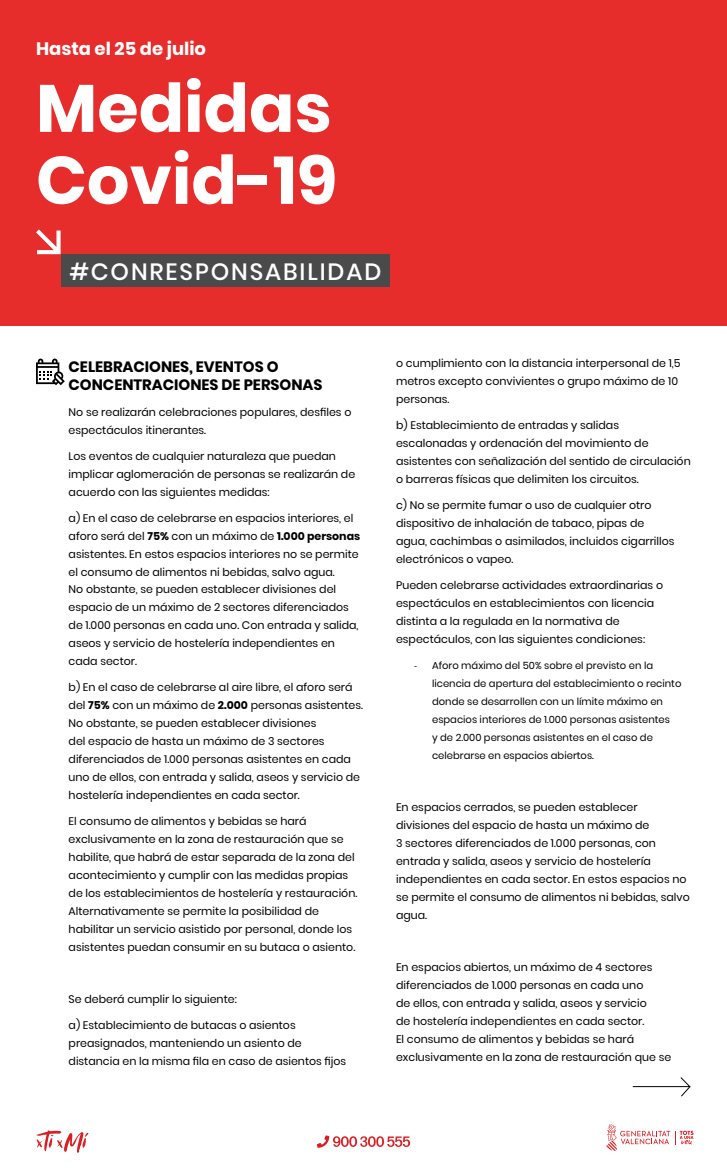
<style>
.page{position:relative;width:727px;height:1175px;background:#fff}
.page>*{position:absolute;margin:0;border:0;box-sizing:border-box;transform-origin:0 0}
.t1{font:700 67px/72px "Poppins";color:#fff}
.t2{font:500 23.5px "Poppins";letter-spacing:.08em;color:#fff}
.t3{font:700 18px "Poppins";color:#fff}
.t4{font:700 15px/18px "Poppins";color:#000}
.t5{font:11px/18px "Poppins";color:#000}
.t6{font:10px/18px "Poppins";color:#000}
.s1{font-weight:700}
.s2{font-family:"Calibri"}
</style>
<div class="page">
<div style="left:0;top:0;width:727px;height:325px;background:#e62d2b"></div>
<svg style="left:36px;top:1130px;width:53px;height:23px"></svg>
<svg style="left:606px;top:1124px;width:87px;height:27px"></svg>
<svg style="left:317px;top:1135px;width:93px;height:13px"></svg>
<svg style="left:36px;top:359px;width:29px;height:26px"></svg>
<svg style="left:632px;top:1077px;width:59px;height:20px"></svg>
<div style="left:61px;top:254px;width:328px;height:33px;background:#4a4a4a"></div>
<svg style="left:36px;top:229px;width:25px;height:25px"></svg>
<h3 class="t3" style="left:36px;top:38px;width:172px">Hasta el 25 de julio</h3>
<h1 class="t1" style="left:36px;top:73px;width:303px">Medidas<br>Covid-19</h1>
<h2 class="t2" style="left:69px;top:258px;width:313px">#CONRESPONSABILIDAD</h2>
<h3 class="t4" style="left:69px;top:357px;width:255px">CELEBRACIONES, EVENTOS O<br>CONCENTRACIONES DE PERSONAS</h3>
<p class="t5" style="left:69px;top:403px;width:284px">No se realizarán celebraciones populares, desfiles o espectáculos itinerantes.</p>
<p class="t5" style="left:69px;top:447px;width:288px">Los eventos de cualquier naturaleza que puedan implicar aglomeración de personas se realizarán de acuerdo con las siguientes medidas:</p>
<p class="t5" style="left:69px;top:509px;width:293px">a) En el caso de celebrarse en espacios interiores, el aforo será del <span class="s1">75%</span> con un máximo de <span class="s1">1.000 personas </span>asistentes. En estos espacios interiores no se permite el consumo de alimentos ni bebidas, salvo agua.<br>No obstante, se pueden establecer divisiones del espacio de un máximo de 2 sectores diferenciados de 1.000 personas en cada uno. Con entrada y salida, aseos y servicio de hostelería independientes en cada sector.</p>
<p class="t5" style="left:69px;top:679px;width:296px">b) En el caso de celebrarse al aire libre, el aforo será del <span class="s1">75%</span> con un máximo de <span class="s1">2.000</span> personas asistentes.<br>No obstante, se pueden establecer divisiones<br>del espacio de hasta un máximo de 3 sectores diferenciados de 1.000 personas asistentes en cada uno de ellos, con entrada y salida, aseos y servicio de hostelería independientes en cada sector.</p>
<p class="t5" style="left:69px;top:813px;width:290px">El consumo de alimentos y bebidas se hará exclusivamente en la zona de restauración que se habilite, que habrá de estar separada de la zona del acontecimiento y cumplir con las medidas propias de los establecimientos de hostelería y restauración.<br>Alternativamente se permite la posibilidad de habilitar un servicio asistido por personal, donde los asistentes puedan consumir en su butaca o asiento.</p>
<p class="t5" style="left:69px;top:991px;width:170px">Se deberá cumplir lo siguiente:</p>
<p class="t5" style="left:69px;top:1017px;width:279px">a) Establecimiento de butacas o asientos preasignados, manteniendo un asiento de distancia en la misma fila en caso de asientos fijos</p>
<p class="t5" style="left:396px;top:354px;width:286px">o cumplimiento con la distancia interpersonal de 1,5 metros excepto convivientes o grupo máximo de 10 personas.</p>
<p class="t5" style="left:396px;top:416px;width:296px">b) Establecimiento de entradas y salidas escalonadas y ordenación del movimiento de asistentes con señalización del sentido de circulación o barreras físicas que delimiten los circuitos.</p>
<p class="t5" style="left:396px;top:496px;width:280px">c) No se permite fumar o uso de cualquier otro dispositivo de inhalación de tabaco, pipas de agua, cachimbas o asimilados, incluidos cigarrillos electrónicos o vapeo.</p>
<p class="t5" style="left:396px;top:576px;width:268px">Pueden celebrarse actividades extraordinarias o espectáculos en establecimientos con licencia distinta a la regulada en la normativa de espectáculos, con las siguientes condiciones:</p>
<p class="t6" style="left:432px;top:657px;width:251px;text-indent:-18px"><span class="s2">-</span> Aforo máximo del 50% sobre el previsto en la licencia de apertura del establecimiento o recinto donde se desarrollen con un límite máximo en espacios interiores de 1.000 personas asistentes<br>y de 2.000 personas asistentes en el caso de celebrarse en espacios abiertos.</p>
<p class="t5" style="left:396px;top:799px;width:295px">En espacios cerrados, se pueden establecer divisiones del espacio de hasta un máximo de<br>3 sectores diferenciados de 1.000 personas, con entrada y salida, aseos y servicio de hostelería independientes en cada sector. En estos espacios no se permite el consumo de alimentos ni bebidas, salvo agua.</p>
<p class="t5" style="left:396px;top:958px;width:277px">En espacios abiertos, un máximo de 4 sectores diferenciados de 1.000 personas en cada uno<br>de ellos, con entrada y salida, aseos y servicio<br>de hostelería independientes en cada sector.<br>El consumo de alimentos y bebidas se hará exclusivamente en la zona de restauración que se</p>
</div>
